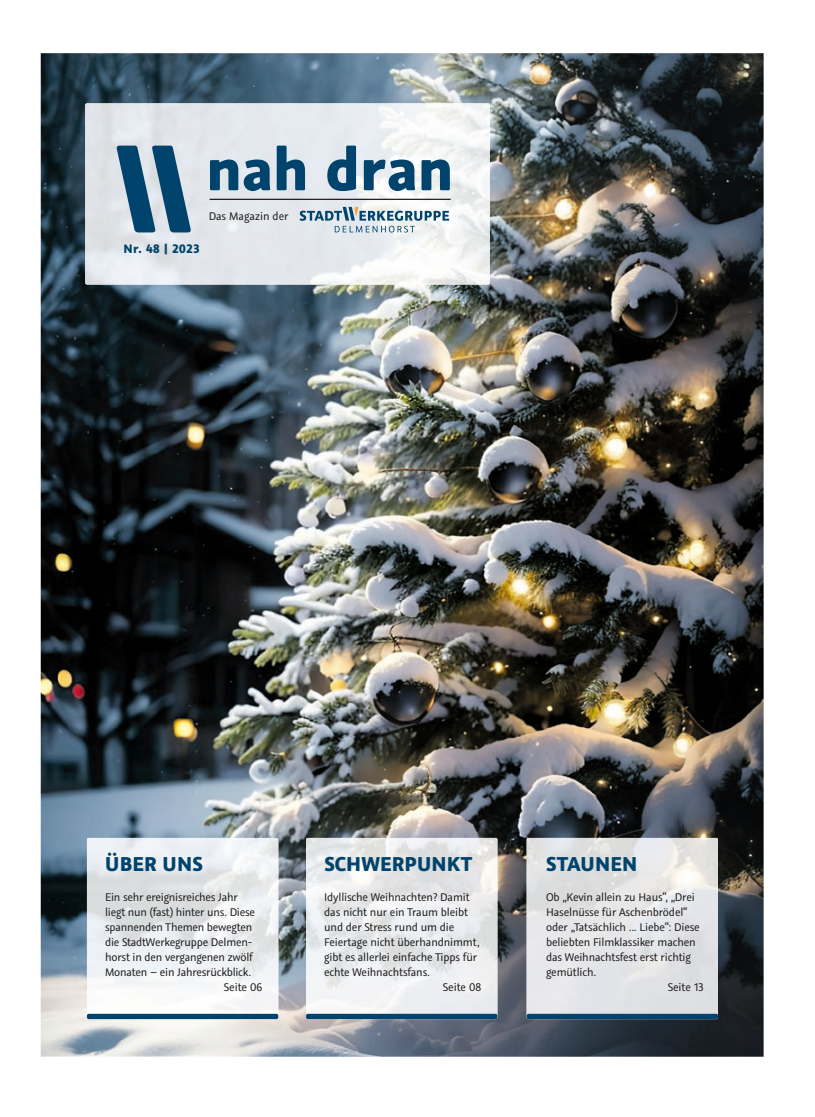
<style>
.page{position:relative;width:815px;height:1117px;background:#fff}
.page>*{position:absolute;margin:0;border:0;box-sizing:border-box;transform-origin:0 0}
.t1{font:700 65.88px "Graublau Sans Display";color:#00446d}
.t2{font:700 22.5px "Graublau Sans Display";letter-spacing:.01em;color:#00446d}
.t3{font:700 13.75px "Graublau Sans Display";color:#00446d}
.t4{font:12.5px "Graublau Sans Display";letter-spacing:-.01em;color:#231f20}
</style>
<div class="page">
<img style="left:41px;top:53px;width:723px;height:1003px">
<img style="left:87px;top:837px;width:191px;height:181px">
<img style="left:306px;top:837px;width:191px;height:181px">
<img style="left:527px;top:837px;width:191px;height:181px">
<div style="left:87px;top:1013px;width:191px;height:5px;background:#00446d;border-radius:2px"></div>
<div style="left:306px;top:1013px;width:191px;height:5px;background:#00446d;border-radius:2px"></div>
<div style="left:527px;top:1013px;width:191px;height:5px;background:#00446d;border-radius:2px"></div>
<img style="left:85px;top:103px;width:405px;height:181px">
<svg style="left:300px;top:207px;width:149px;height:25px"></svg>
<svg style="left:116px;top:145px;width:75px;height:87px;background:#648ca5"></svg>
<hr style="left:210px;top:199px;width:241px;height:1px;background:#231f20">
<p class="t3" style="left:123px;top:240px;width:78px">Nr. 48 | 2023</p>
<h1 class="t1" style="left:206px;top:126px;width:249px">nah dran</h1>
<p class="t4" style="left:209px;top:208px;width:81px">Das Magazin der</p>
<h2 class="t2" style="left:105px;top:849px;width:99px">ÜBER UNS</h2>
<p class="t4" style="left:105px;top:889px;width:134px">Ein sehr ereignisreiches Jahr</p>
<p class="t4" style="left:105px;top:904px;width:151px">liegt nun (fast) hinter uns. Diese</p>
<p class="t4" style="left:105px;top:919px;width:149px">spannenden Themen bewegten</p>
<p class="t4" style="left:105px;top:934px;width:148px">die StadtWerkegruppe Delmen-</p>
<p class="t4" style="left:105px;top:949px;width:149px">horst in den vergangenen zwölf</p>
<p class="t4" style="left:105px;top:964px;width:148px">Monaten – ein Jahresrückblick.</p>
<p class="t4" style="left:224px;top:979px;width:40px">Seite 06</p>
<h2 class="t2" style="left:324px;top:849px;width:149px">SCHWERPUNKT</h2>
<p class="t4" style="left:324px;top:889px;width:147px">Idyllische Weihnachten? Damit</p>
<p class="t4" style="left:324px;top:904px;width:145px">das nicht nur ein Traum bleibt</p>
<p class="t4" style="left:324px;top:919px;width:132px">und der Stress rund um die</p>
<p class="t4" style="left:324px;top:934px;width:157px">Feiertage nicht überhandnimmt,</p>
<p class="t4" style="left:324px;top:949px;width:155px">gibt es allerlei einfache Tipps für</p>
<p class="t4" style="left:324px;top:964px;width:107px">echte Weihnachtsfans.</p>
<p class="t4" style="left:443px;top:979px;width:40px">Seite 08</p>
<h2 class="t2" style="left:546px;top:849px;width:93px">STAUNEN</h2>
<p class="t4" style="left:546px;top:889px;width:150px">Ob „Kevin allein zu Haus“, „Drei</p>
<p class="t4" style="left:546px;top:904px;width:143px">Haselnüsse für Aschenbrödel“</p>
<p class="t4" style="left:546px;top:919px;width:155px">oder „Tatsächlich ... Liebe“: Diese</p>
<p class="t4" style="left:546px;top:934px;width:151px">beliebten Filmklassiker machen</p>
<p class="t4" style="left:546px;top:949px;width:146px">das Weihnachtsfest erst richtig</p>
<p class="t4" style="left:546px;top:964px;width:52px">gemütlich.</p>
<p class="t4" style="left:668px;top:979px;width:37px">Seite 13</p>
</div>
